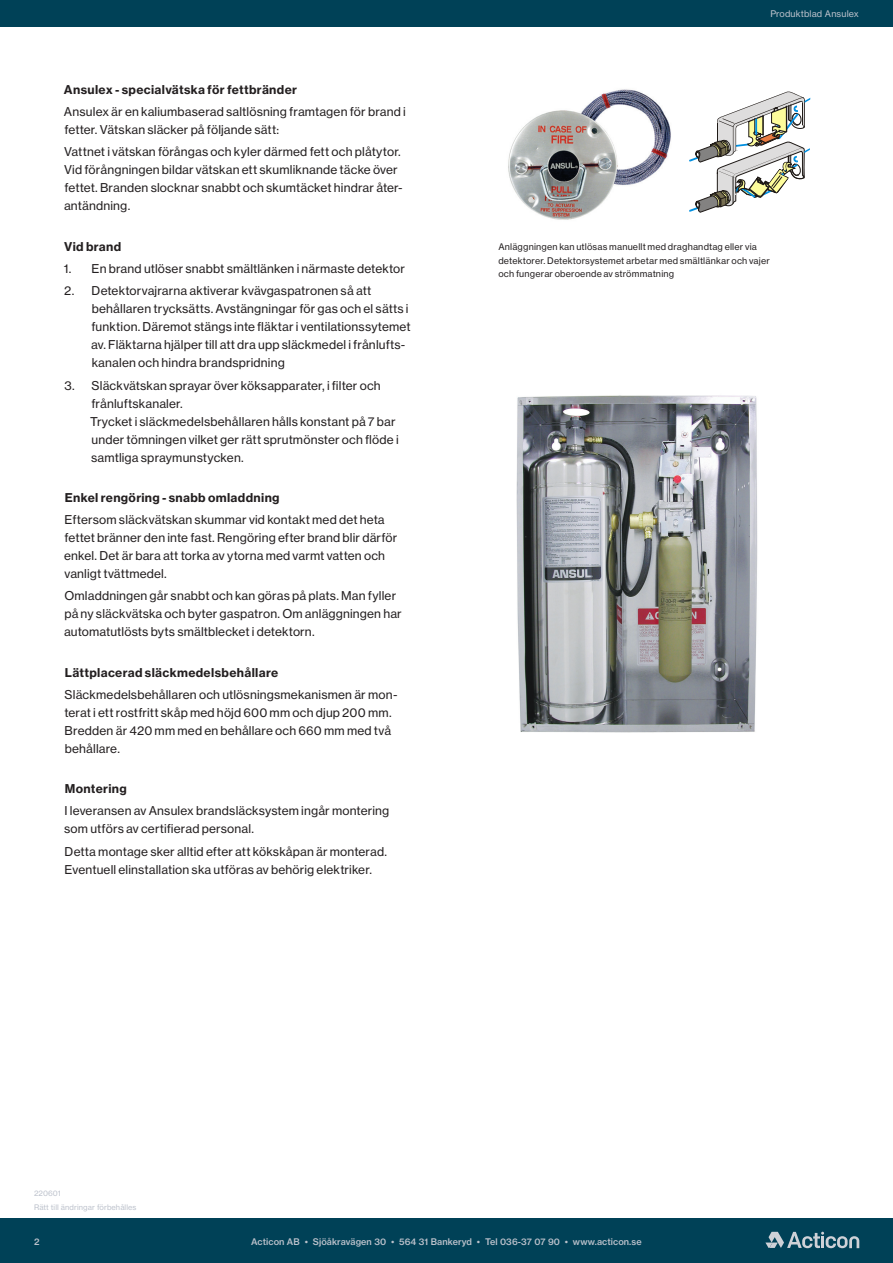
<style>
.page{position:relative;width:893px;height:1263px;background:#fff}
.page>*{position:absolute;margin:0;border:0;box-sizing:border-box;transform-origin:0 0}
.Brödtext{font:12px/18px "N Haas Grotesk TX Pro 55 Rg";letter-spacing:.015em;color:#231f20}
.Styckerubrik{font:12px "N Haas Grotesk TX Pro 75 Bd";letter-spacing:.03em;color:#231f20}
.Bildtext{font:9px/13.5px "N Haas Grotesk TX Pro 55 Rg";letter-spacing:.02em;color:#231f20}
.t1{font:9px "N Haas Grotesk TX Pro 65 Md";letter-spacing:.01em;color:#bdc2cc}
.t2{font:9px "N Haas Grotesk TX Pro 55 Rg";letter-spacing:.015em;color:#bdc2cc}
.Ingress{font:7.5px "N Haas Grotesk TX Pro 55 Rg";letter-spacing:.01em;color:#bdc2cc}
</style>
<div class="page">
<div style="left:0;top:1218px;width:893px;height:45px;background:#004157"></div>
<div style="left:0;top:0;width:893px;height:27px;background:#004157"></div>
<svg style="left:765px;top:1232px;width:94px;height:16px"></svg>
<svg style="left:689px;top:92px;width:121px;height:121px"></svg>
<img style="left:508px;top:89px;width:163px;height:131px">
<img style="left:516px;top:395px;width:242px;height:338px">
<p class="Styckerubrik" style="left:64px;top:82px;width:235px">Ansulex - specialvätska för fettbränder</p>
<p class="Brödtext" style="left:64px;top:103px;width:343px">Ansulex är en kaliumbaserad saltlösning framtagen för brand i fetter. Vätskan släcker på följande sätt:</p>
<p class="Brödtext" style="left:64px;top:143px;width:340px">Vattnet i vätskan förångas och kyler därmed fett och plåtytor.<br>Vid förångningen bildar vätskan ett skumliknande täcke över fettet. Branden slocknar snabbt och skumtäcket hindrar åter&shy;antändning.</p>
<p class="Styckerubrik" style="left:64px;top:239px;width:59px">Vid brand</p>
<p class="Brödtext" style="left:64px;top:260px;width:343px">1. En brand utlöser snabbt smältlänken i närmaste detektor</p>
<p class="Brödtext" style="left:91px;top:282px;width:321px;text-indent:-27px">2. Detektorvajrarna aktiverar kvävgaspatronen så att behållaren trycksätts. Avstängningar för gas och el sätts i funktion. Däremot stängs inte fläktar i ventilationssytemet av. Fläktarna hjälper till att dra upp släckmedel i frånlufts&shy;kanalen och hindra brandspridning</p>
<p class="Brödtext" style="left:90px;top:376px;width:310px;text-indent:-26px">3. Släckvätskan sprayar över köksapparater, i filter och frånluftskanaler.<br>Trycket i släckmedelsbehållaren hålls konstant på 7 bar under tömningen vilket ger rätt sprutmönster och flöde i samtliga spraymunstycken.</p>
<p class="Styckerubrik" style="left:65px;top:490px;width:216px">Enkel rengöring - snabb omladdning</p>
<p class="Brödtext" style="left:64px;top:511px;width:335px">Eftersom släckvätskan skummar vid kontakt med det heta fettet bränner den inte fast. Rengöring efter brand blir därför enkel. Det är bara att torka av ytorna med varmt vatten och vanligt tvättmedel.</p>
<p class="Brödtext" style="left:64px;top:587px;width:339px">Omladdningen går snabbt och kan göras på plats. Man fyller på ny släckvätska och byter gaspatron. Om anläggningen har automatutlösts byts smältblecket i detektorn.</p>
<p class="Styckerubrik" style="left:65px;top:665px;width:215px">Lättplacerad släckmedelsbehållare</p>
<p class="Brödtext" style="left:64px;top:685px;width:335px">Släckmedelsbehållaren och utlösningsmekanismen är mon&shy;terat i ett rostfritt skåp med höjd 600 mm och djup 200 mm.<br>Bredden är 420 mm med en behållare och 660 mm med två behållare.</p>
<p class="Styckerubrik" style="left:65px;top:781px;width:63px">Montering</p>
<p class="Brödtext" style="left:64px;top:802px;width:327px">I leveransen av Ansulex brandsläcksystem ingår montering som utförs av certifierad personal.</p>
<p class="Brödtext" style="left:65px;top:842px;width:324px">Detta montage sker alltid efter att kökskåpan är monterad.<br>Eventuell elinstallation ska utföras av behörig elektriker.</p>
<p class="t2" style="left:770px;top:8px;width:90px">Produktblad Ansulex</p>
<p class="Bildtext" style="left:498px;top:240px;width:273px">Anläggningen kan utlösas manuellt med draghandtag eller via detektorer. Detektorsystemet arbetar med smältlänkar och vajer och fungerar oberoende av strömmatning</p>
<p class="Ingress" style="left:34px;top:1189px;width:28px">220601</p>
<p class="Ingress" style="left:34px;top:1202px;width:104px">Rätt till ändringar förbehålles</p>
<p class="t1" style="left:34px;top:1236px;width:7px">2</p>
<p class="t1" style="left:251px;top:1236px;width:392px">Acticon AB • Sjöåkravägen 30 • 564 31 Bankeryd • Tel 036-37 07 90 • www.acticon.se</p>
</div>
